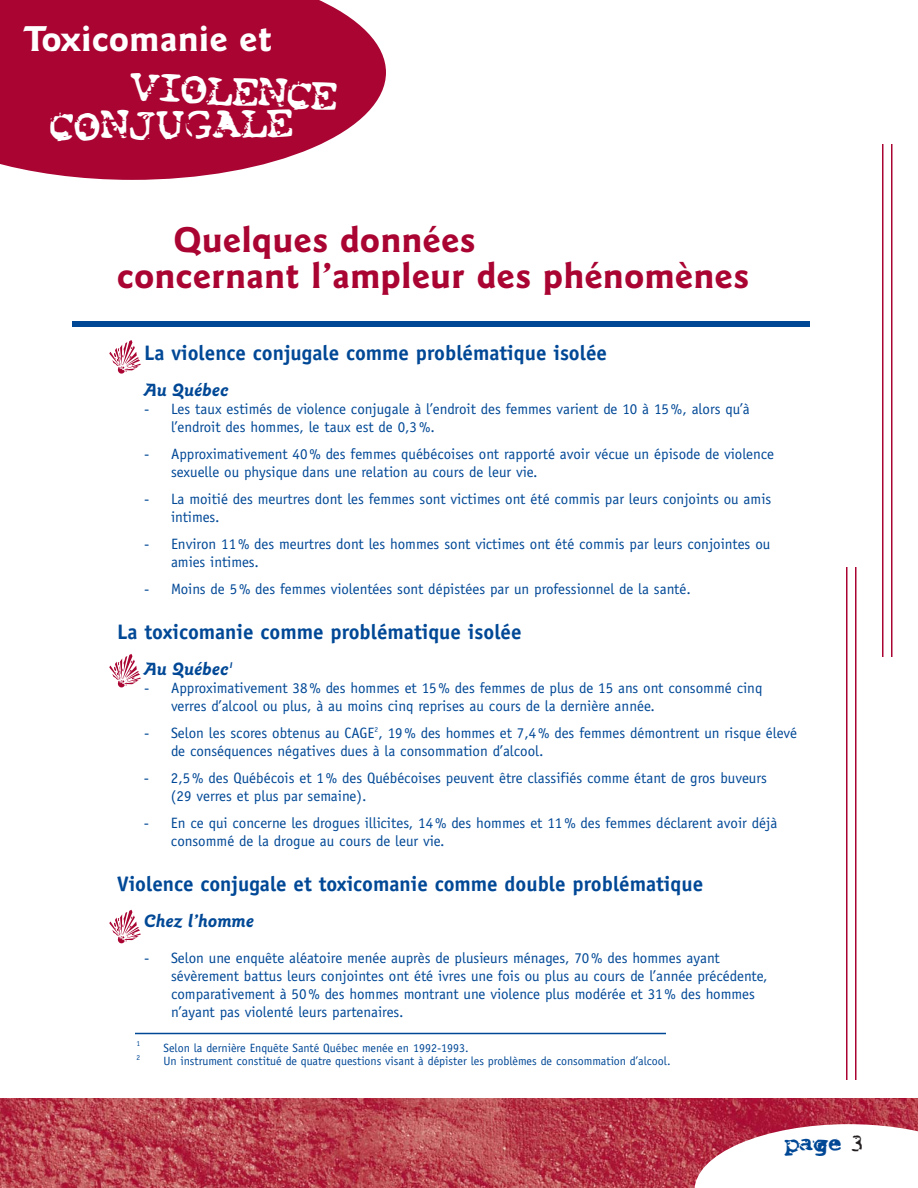
<style>
.page{position:relative;width:918px;height:1188px;background:#fff}
.page>*{position:absolute;margin:0;border:0;box-sizing:border-box;transform-origin:0 0}
.t1{font:37.5px "Smash";color:#fff}
.t2{font:700 36px/36px "Goudy Sans IT Cby BT";color:#a90432}
.t3{font:700 36px "Goudy Sans IT Cby BT";color:#fff}
.t4{font:700 21px "Officina Sans";color:#004896}
.t5{font:21px "Smash";color:#004896}
.t6{font:italic 700 18px "Goudy Sans IT Cby BT";color:#004896}
.t7{font:15px/18px "Officina Sans";color:#004896}
.t8{font:12px "Officina Sans";color:#004896}
.t9{font:7.5px "Officina Sans";color:#004896}
.s1{color:#231f20}
</style>
<div class="page">
<img style="left:0;top:1098px;width:918px;height:90px">
<svg style="left:0;top:0;width:386px;height:180px;background:#b32149"></svg>
<hr style="left:135px;top:1033px;width:531px;height:1px;background:#004896">
<div style="left:72px;top:321px;width:738px;height:6px;background:#004896"></div>
<svg style="left:109px;top:340px;width:32px;height:34px"></svg>
<svg style="left:109px;top:654px;width:32px;height:34px"></svg>
<svg style="left:109px;top:910px;width:32px;height:34px"></svg>
<svg style="left:695px;top:1124px;width:223px;height:64px"></svg>
<hr style="left:846px;top:567px;width:2px;height:513px;background:#a90432">
<hr style="left:855px;top:567px;width:1px;height:513px;background:#a90432">
<hr style="left:882px;top:144px;width:2px;height:513px;background:#a90432">
<hr style="left:891px;top:144px;width:1px;height:513px;background:#a90432">
<h2 class="t3" style="left:24px;top:25px;width:250px">Toxicomanie et</h2>
<h1 class="t1" style="left:132px;top:68px;width:209px;rotate:3deg">VIOLENCE</h1>
<h1 class="t1" style="left:50px;top:109px;width:245px;rotate:-1deg">CONJUGALE</h1>
<h2 class="t2" style="left:117px;top:225px;width:634px;text-indent:57px">Quelques données<br>concernant l’ampleur des phénomènes</h2>
<h3 class="t4" style="left:144px;top:344px;width:465px">La violence conjugale comme problématique isolée</h3>
<p class="t6" style="left:144px;top:383px;width:86px">Au Québec</p>
<p class="t7" style="left:171px;top:401px;width:580px;text-indent:-27px">- Les taux estimés de violence conjugale à l’endroit des femmes varient de 10 à 15%, alors qu’à l’endroit des hommes, le taux est de 0,3%.</p>
<p class="t7" style="left:171px;top:446px;width:605px;text-indent:-27px">- Approximativement 40% des femmes québécoises ont rapporté avoir vécue un épisode de violence sexuelle ou physique dans une relation au cours de leur vie.</p>
<p class="t7" style="left:171px;top:491px;width:602px;text-indent:-27px">- La moitié des meurtres dont les femmes sont victimes ont été commis par leurs conjoints ou amis intimes.</p>
<p class="t7" style="left:171px;top:536px;width:601px;text-indent:-27px">- Environ 11% des meurtres dont les hommes sont victimes ont été commis par leurs conjointes ou amies intimes.</p>
<p class="t7" style="left:144px;top:581px;width:548px">- Moins de 5% des femmes violentées sont dépistées par un professionnel de la santé.</p>
<h3 class="t4" style="left:117px;top:623px;width:406px">La toxicomanie comme problématique isolée</h3>
<p class="t6" style="left:144px;top:662px;width:91px">Au Québec<sup>1</sup></p>
<p class="t7" style="left:171px;top:680px;width:593px;text-indent:-27px">- Approximativement 38% des hommes et 15% des femmes de plus de 15 ans ont consommé cinq verres d’alcool ou plus, à au moins cinq reprises au cours de la dernière année.</p>
<p class="t7" style="left:171px;top:725px;width:628px;text-indent:-27px">- Selon les scores obtenus au CAGE<sup>2</sup>, 19% des hommes et 7,4% des femmes démontrent un risque élevé de conséquences négatives dues à la consommation d’alcool.</p>
<p class="t7" style="left:171px;top:770px;width:598px;text-indent:-27px">- 2,5% des Québécois et 1% des Québécoises peuvent être classifiés comme étant de gros buveurs (29 verres et plus par semaine).</p>
<p class="t7" style="left:171px;top:815px;width:608px;text-indent:-27px">- En ce qui concerne les drogues illicites, 14% des hommes et 11% des femmes déclarent avoir déjà consommé de la drogue au cours de leur vie.</p>
<h3 class="t4" style="left:117px;top:875px;width:588px">Violence conjugale et toxicomanie comme double problématique</h3>
<p class="t6" style="left:144px;top:914px;width:112px">Chez l’homme</p>
<p class="t7" style="left:171px;top:950px;width:598px;text-indent:-27px">- Selon une enquête aléatoire menée auprès de plusieurs ménages, 70% des hommes ayant sévèrement battus leurs conjointes ont été ivres une fois ou plus au cours de l’année précédente, comparativement à 50% des hommes montrant une violence plus modérée et 31% des hommes n’ayant pas violenté leurs partenaires.</p>
<p class="t9" style="left:136px;top:1041px;width:5px">1</p>
<p class="t8" style="left:164px;top:1043px;width:307px">Selon la dernière Enquête Santé Québec menée en 1992-1993.</p>
<p class="t9" style="left:136px;top:1054px;width:5px">2</p>
<p class="t8" style="left:164px;top:1057px;width:509px">Un instrument constitué de quatre questions visant à dépister les problèmes de consommation d’alcool.</p>
<h3 class="t5" style="left:785px;top:1134px;width:79px">page <span class="s1">3</span></h3>
</div>
